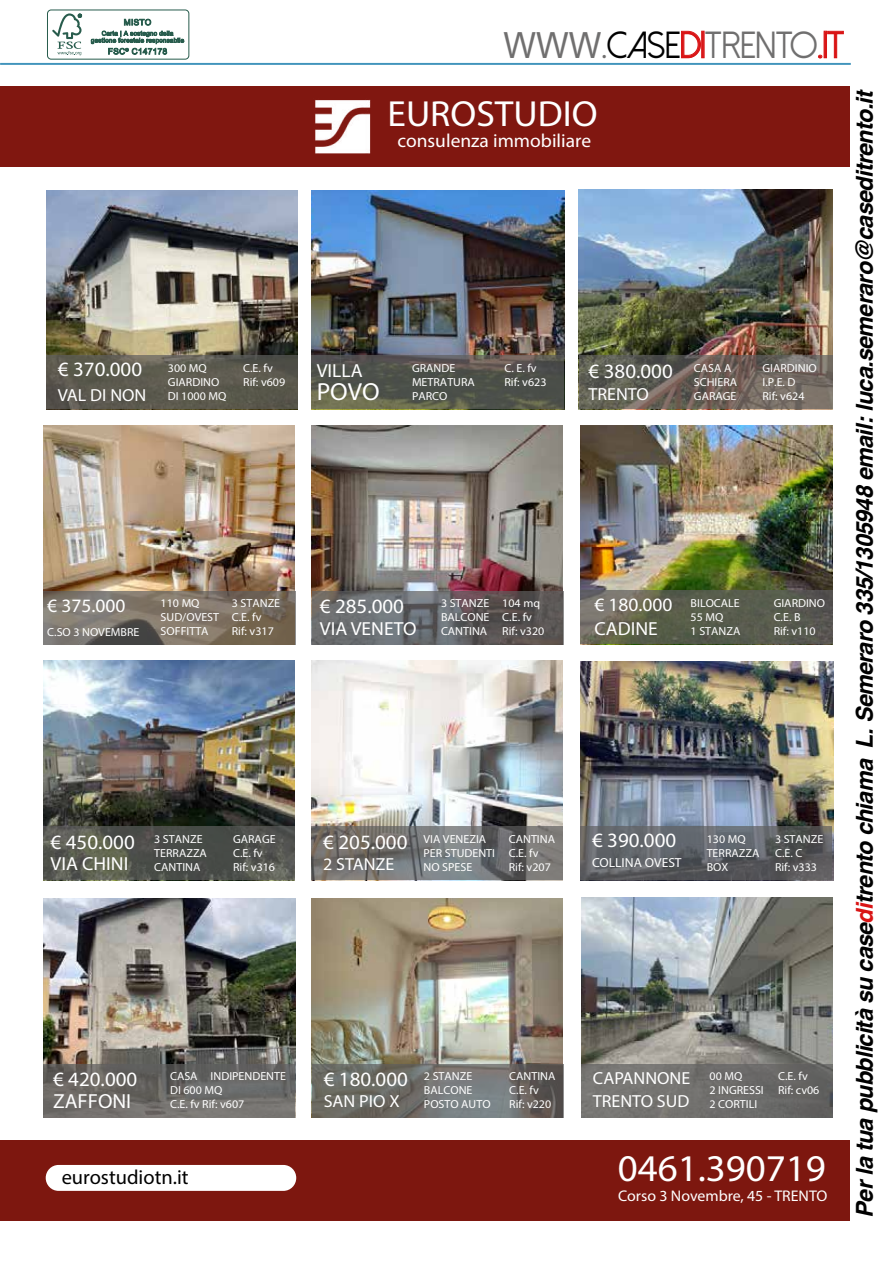
<style>
.page{position:relative;width:893px;height:1263px;background:#fff}
.page>*{position:absolute;margin:0;border:0;box-sizing:border-box;transform-origin:0 0}
.t1{font:37.8px "Myriad Pro";color:#fff}
.t2{font:37.65px "Dolce Vita";color:#706f6f;scale:.96 1}
.t3{font:700 36.45px "Myriad Pro";color:#fff}
.t4{font:24.75px "Myriad Pro";color:#fff}
.t5{font:italic 700 23.25px "Helvetica";color:#000}
.t6{font:20.4px/21.9px "Myriad Pro";color:#fff}
.t7{font:20.4px "Myriad Pro";color:#000}
.t8{font:18.9px/23.2px "Myriad Pro";color:#fff}
.t9{font:600 18.9px "Myriad Pro";color:#fff}
.t10{font:17.55px/23.2px "Myriad Pro";color:#fff}
.t11{font:15.45px "Myriad Pro";color:#fff}
.t12{font:13.05px "Myriad Pro";color:#fff}
.t13{font:600 11.7px/14px "Myriad Pro";color:#fff}
.t14{font:11.7px "Myriad Pro";color:#fff}
.s1{font-family:"Arial";font-size:36px}
.s2{font-size:36px}
.s3{color:#000}
.s4{color:#d91415}
.s5{font-size:30.15px;color:#d91415}
.s6{font-weight:700}
</style>
<div class="page">
<hr style="left:0;top:63px;width:851px;height:2px;background:#4194bc">
<div style="left:47px;top:10px;width:142px;height:49px;border:1px solid #285c4d;border-radius:4px"></div>
<svg style="left:52px;top:13px;width:30px;height:42px"></svg>
<svg style="left:91px;top:19px;width:93px;height:36px"></svg>
<img style="left:43px;top:898px;width:252px;height:166px">
<img style="left:43px;top:425px;width:251px;height:166px">
<img style="left:311px;top:191px;width:253px;height:218px">
<img style="left:580px;top:662px;width:254px;height:218px">
<img style="left:312px;top:660px;width:251px;height:167px">
<img style="left:581px;top:898px;width:251px;height:166px">
<img style="left:580px;top:426px;width:252px;height:219px">
<div style="left:0;top:1139px;width:849px;height:81px;background:#7d170f"></div>
<div style="left:0;top:86px;width:849px;height:81px;background:#801710"></div>
<div style="left:46px;top:1165px;width:250px;height:26px;background:#fff;border-radius:13px"></div>
<img style="left:315px;top:100px;width:56px;height:54px">
<img style="left:312px;top:425px;width:251px;height:166px">
<svg style="left:580px;top:590px;width:252px;height:54px;background:#5d5f51"></svg>
<img style="left:312px;top:898px;width:250px;height:166px">
<svg style="left:312px;top:1064px;width:251px;height:53px;background:#6d6d69"></svg>
<svg style="left:43px;top:591px;width:252px;height:54px;background:#786f63"></svg>
<svg style="left:312px;top:591px;width:252px;height:54px;background:#636264"></svg>
<div style="left:581px;top:1064px;width:251px;height:53px;background:linear-gradient(to right,#7d7b78,#626160)"></div>
<svg style="left:580px;top:827px;width:252px;height:53px;background:#5c5e62"></svg>
<img style="left:43px;top:660px;width:252px;height:220px">
<svg style="left:43px;top:827px;width:251px;height:53px;background:#52554d"></svg>
<svg style="left:311px;top:356px;width:252px;height:53px;background:#55574c"></svg>
<svg style="left:43px;top:1064px;width:252px;height:53px;background:#6a6865"></svg>
<img style="left:579px;top:190px;width:253px;height:166px">
<svg style="left:579px;top:356px;width:253px;height:53px;background:#6a635a"></svg>
<svg style="left:312px;top:827px;width:251px;height:53px;background:#727272"></svg>
<img style="left:46px;top:190px;width:252px;height:166px">
<svg style="left:46px;top:356px;width:252px;height:53px;background:#5b594e"></svg>
<h2 class="t2" style="left:503px;top:26px;width:356px"><span class="s1">WWW</span><span class="s2">.</span><span class="s3">CASE</span><span class="s4">DI</span>TRENTO<span class="s5">.</span><span class="s4">IT</span></h2>
<h3 class="t3" style="left:388px;top:92px;width:211px">EUROSTUDIO</h3>
<h3 class="t9" style="left:397px;top:129px;width:195px">consulenza immobiliare</h3>
<h3 class="t6" style="left:58px;top:358px;width:86px">€ 370.000</h3>
<h3 class="t10" style="left:58px;top:383px;width:90px">VAL DI NON</h3>
<p class="t13" style="left:168px;top:361px;width:60px">300 MQ<br>GIARDINO<br>DI 1000 MQ</p>
<p class="t13" style="left:243px;top:361px;width:44px">C.E. fv<br>Rif: v609</p>
<h3 class="t8" style="left:317px;top:358px;width:47px">VILLA</h3>
<h3 class="t4" style="left:317px;top:376px;width:64px">POVO</h3>
<p class="t13" style="left:412px;top:361px;width:64px">GRANDE<br>METRATURA<br>PARCO</p>
<p class="t13" style="left:504px;top:361px;width:44px">C. E. <span class="s6">fv<br></span>Rif: v623</p>
<h3 class="t6" style="left:589px;top:360px;width:86px">€ 380.000</h3>
<h3 class="t10" style="left:589px;top:382px;width:62px">TRENTO</h3>
<p class="t13" style="left:694px;top:361px;width:45px">CASA A<br>SCHIERA<br>GARAGE</p>
<p class="t13" style="left:762px;top:361px;width:56px">GIARDINIO<br>I.P.E. D<br>Rif: v624</p>
<h3 class="t8" style="left:47px;top:594px;width:80px">€ 375.000</h3>
<p class="t14" style="left:47px;top:624px;width:94px">C.SO 3 NOVEMBRE</p>
<p class="t13" style="left:161px;top:596px;width:60px">110 MQ<br>SUD/OVEST<br>SOFFITTA</p>
<p class="t13" style="left:232px;top:596px;width:50px">3 STANZE<br>C.E. fv<br>Rif: v317</p>
<h3 class="t6" style="left:320px;top:595px;width:86px">€ 285.000</h3>
<h3 class="t8" style="left:320px;top:617px;width:98px">VIA VENETO</h3>
<p class="t13" style="left:441px;top:596px;width:50px;text-align:justify">3 STANZE BALCONE CANTINA</p>
<p class="t13" style="left:502px;top:596px;width:44px">104 mq<br>C.E. fv<br>Rif: v320</p>
<h3 class="t8" style="left:594px;top:593px;width:80px">€ 180.000<br>CADINE</h3>
<p class="t13" style="left:691px;top:595px;width:51px">BILOCALE<br>55 MQ<br>1 STANZA</p>
<p class="t13" style="left:774px;top:595px;width:53px">GIARDINO<br>C.E. B<br>Rif: v110</p>
<h3 class="t6" style="left:51px;top:830px;width:86px">€ 450.000</h3>
<h3 class="t8" style="left:51px;top:852px;width:79px">VIA CHINI</h3>
<p class="t13" style="left:154px;top:831px;width:54px">3 STANZE<br>TERRAZZA<br>CANTINA</p>
<p class="t13" style="left:233px;top:831px;width:44px">GARAGE<br>C.E. fv<br>Rif: v316</p>
<h3 class="t6" style="left:323px;top:830px;width:86px">€ 205.000</h3>
<h3 class="t10" style="left:323px;top:852px;width:73px">2 STANZE</h3>
<p class="t13" style="left:423px;top:831px;width:73px">VIA VENEZIA<br>PER STUDENTI<br>NO SPESE</p>
<p class="t13" style="left:509px;top:831px;width:48px">CANTINA<br>C.E. fv<br>Rif: v207</p>
<h3 class="t6" style="left:592px;top:828px;width:86px">€ 390.000</h3>
<p class="t12" style="left:592px;top:855px;width:91px">COLLINA OVEST</p>
<p class="t13" style="left:707px;top:831px;width:54px">130 MQ<br>TERRAZZA<br>BOX</p>
<p class="t13" style="left:775px;top:831px;width:50px">3 STANZE<br>C.E. C<br>Rif: v333</p>
<h3 class="t6" style="left:53px;top:1068px;width:86px">€ 420.000<br>ZAFFONI</h3>
<p class="t13" style="left:170px;top:1069px;width:117px">CASA INDIPENDENTE<br>DI 600 MQ<br>C.E. fv Rif: v607</p>
<h3 class="t7" style="left:62px;top:1165px;width:128px">eurostudiotn.it</h3>
<h3 class="t6" style="left:324px;top:1068px;width:86px">€ 180.000</h3>
<h3 class="t10" style="left:324px;top:1089px;width:77px">SAN PIO X</h3>
<p class="t13" style="left:424px;top:1069px;width:68px">2 STANZE<br>BALCONE<br>POSTO AUTO</p>
<p class="t13" style="left:509px;top:1069px;width:48px">CANTINA<br>C.E. fv<br>Rif: v220</p>
<h3 class="t10" style="left:593px;top:1066px;width:99px">CAPANNONE<br>TRENTO SUD</h3>
<p class="t13" style="left:709px;top:1069px;width:56px">00 MQ<br>2 INGRESSI<br>2 CORTILI</p>
<p class="t13" style="left:778px;top:1069px;width:43px">C.E. fv<br>Rif: cv06</p>
<h1 class="t1" style="left:618px;top:1144px;width:210px">0461.390719</h1>
<h3 class="t11" style="left:618px;top:1186px;width:211px">Corso 3 Novembre, 45 - TRENTO</h3>
<h3 class="t5" style="left:845px;top:1217px;width:1130px;rotate:-90deg">Per la tua pubblicità su case<span class="s4">di</span>trento chiama L. Semeraro 335/1305948 email: luca.semeraro@caseditrento.it</h3>
</div>
